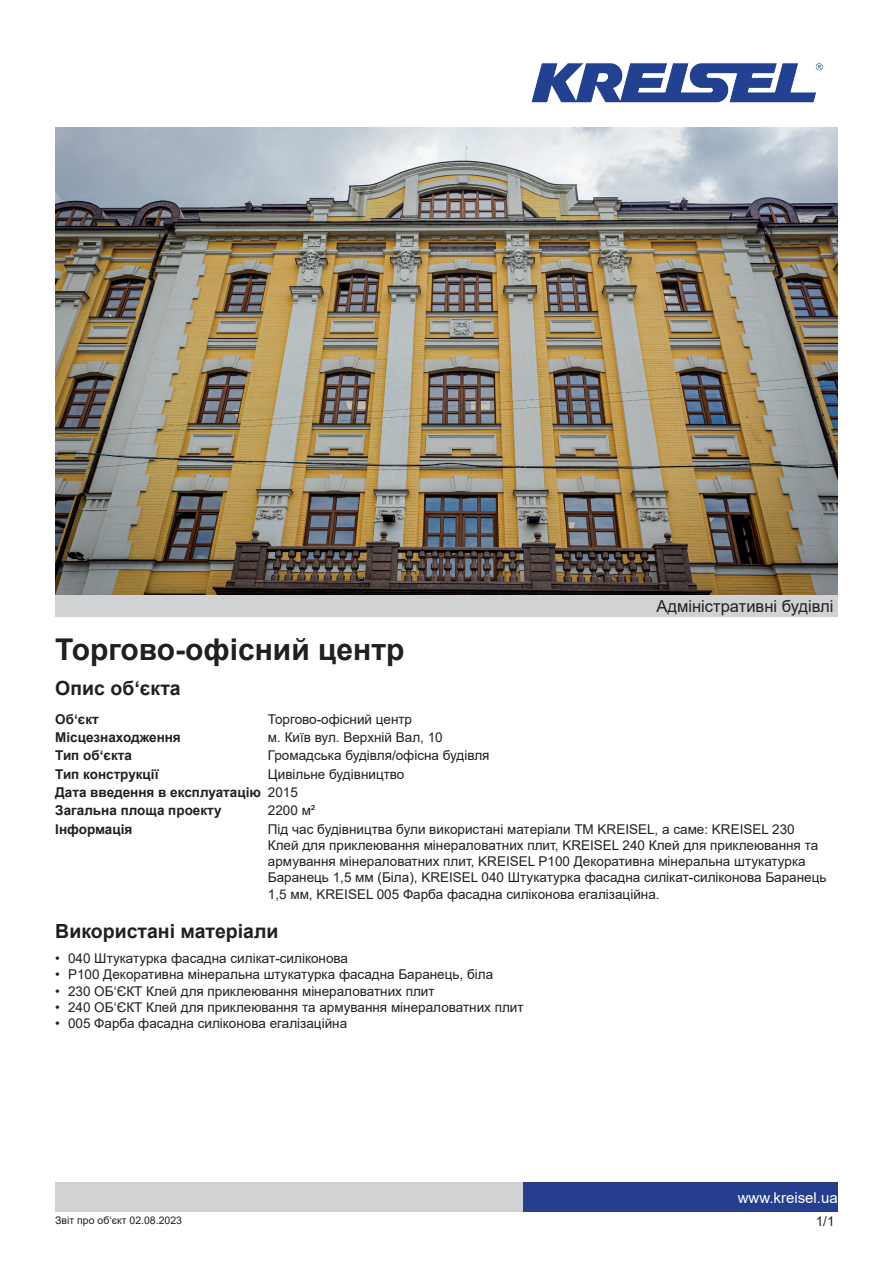
<style>
.page{position:relative;width:893px;height:1263px;background:#fff}
.page>*{position:absolute;margin:0;border:0;box-sizing:border-box;transform-origin:0 0}
.t1{font:700 30px "Arial";color:#231f20}
.t2{font:700 19.5px "Arial";color:#231f20}
.t3{font:16.5px "Arial";color:#231f20}
.t4{font:15px "Arial";color:#fff}
.t5{font:13.5px/16.2px "Arial";color:#231f20}
.t6{font:700 13.5px/18.3px "Arial";color:#231f20}
.t7{font:10.5px "Arial";color:#231f20}
.s1{font-weight:400}
</style>
<div class="page">
<div style="left:523px;top:1182px;width:315px;height:30px;background:#253f8e"></div>
<div style="left:55px;top:1182px;width:468px;height:30px;background:#d1d2d4"></div>
<img style="left:531px;top:63px;width:292px;height:40px">
<img style="left:55px;top:128px;width:783px;height:467px">
<div style="left:55px;top:595px;width:783px;height:22px;background:#d1d2d4"></div>
<h1 class="t1" style="left:55px;top:628px;width:351px">Торгово-офісний центр</h1>
<h2 class="t2" style="left:55px;top:675px;width:127px">Опис об‘єкта</h2>
<p class="t6" style="left:55px;top:710px;width:45px">Об‘єкт</p>
<p class="t5" style="left:268px;top:711px;width:146px">Торгово-офісний центр</p>
<p class="t6" style="left:55px;top:728px;width:127px">Місцезнаходження</p>
<p class="t5" style="left:268px;top:729px;width:176px">м. Київ вул. Верхній Вал, 10</p>
<p class="t6" style="left:55px;top:747px;width:78px">Тип об‘єкта</p>
<p class="t5" style="left:268px;top:747px;width:223px">Громадська будівля/офісна будівля</p>
<p class="t6" style="left:55px;top:765px;width:105px">Тип конструкції</p>
<p class="t6" style="left:55px;top:765px;width:351px;text-indent:213px"><span class="s1">Цивільне будівництво<br></span>Дата введення в експлуатацію <span class="s1">2015<br></span>Загальна площа проекту</p>
<p class="t5" style="left:268px;top:802px;width:49px">2200 м²</p>
<p class="t3" style="left:657px;top:595px;width:178px">Адміністративні будівлі</p>
<p class="t6" style="left:55px;top:820px;width:79px">Інформація</p>
<p class="t5" style="left:268px;top:821px;width:560px">Під час будівництва були використані матеріали ТМ KREISEL, а саме: KREISEL 230<br>Клей для приклеювання мінераловатних плит, KREISEL 240 Клей для приклеювання та армування мінераловатних плит, KREISEL Р100 Декоративна мінеральна штукатурка Баранець 1,5 мм (Біла), KREISEL 040 Штукатурка фасадна силікат-силіконова Баранець 1,5 мм, KREISEL 005 Фарба фасадна силіконова егалізаційна.</p>
<h2 class="t2" style="left:55px;top:918px;width:225px">Використані матеріали</h2>
<p class="t5" style="left:55px;top:950px;width:294px">• 040 Штукатурка фасадна силікат-силіконова</p>
<p class="t5" style="left:55px;top:966px;width:439px">• Р100 Декоративна мінеральна штукатурка фасадна Баранець, біла</p>
<p class="t5" style="left:55px;top:983px;width:381px">• 230 ОБ‘ЄКТ Клей для приклеювання мінераловатних плит</p>
<p class="t5" style="left:55px;top:999px;width:470px">• 240 ОБ‘ЄКТ Клей для приклеювання та армування мінераловатних плит</p>
<p class="t5" style="left:55px;top:1015px;width:293px">• 005 Фарба фасадна силіконова егалізаційна</p>
<p class="t7" style="left:55px;top:1213px;width:128px">Звіт про об‘єкт 02.08.2023</p>
<p class="t4" style="left:738px;top:1187px;width:102px">www.kreisel.ua</p>
<p class="t5" style="left:816px;top:1213px;width:20px">1/1</p>
</div>
